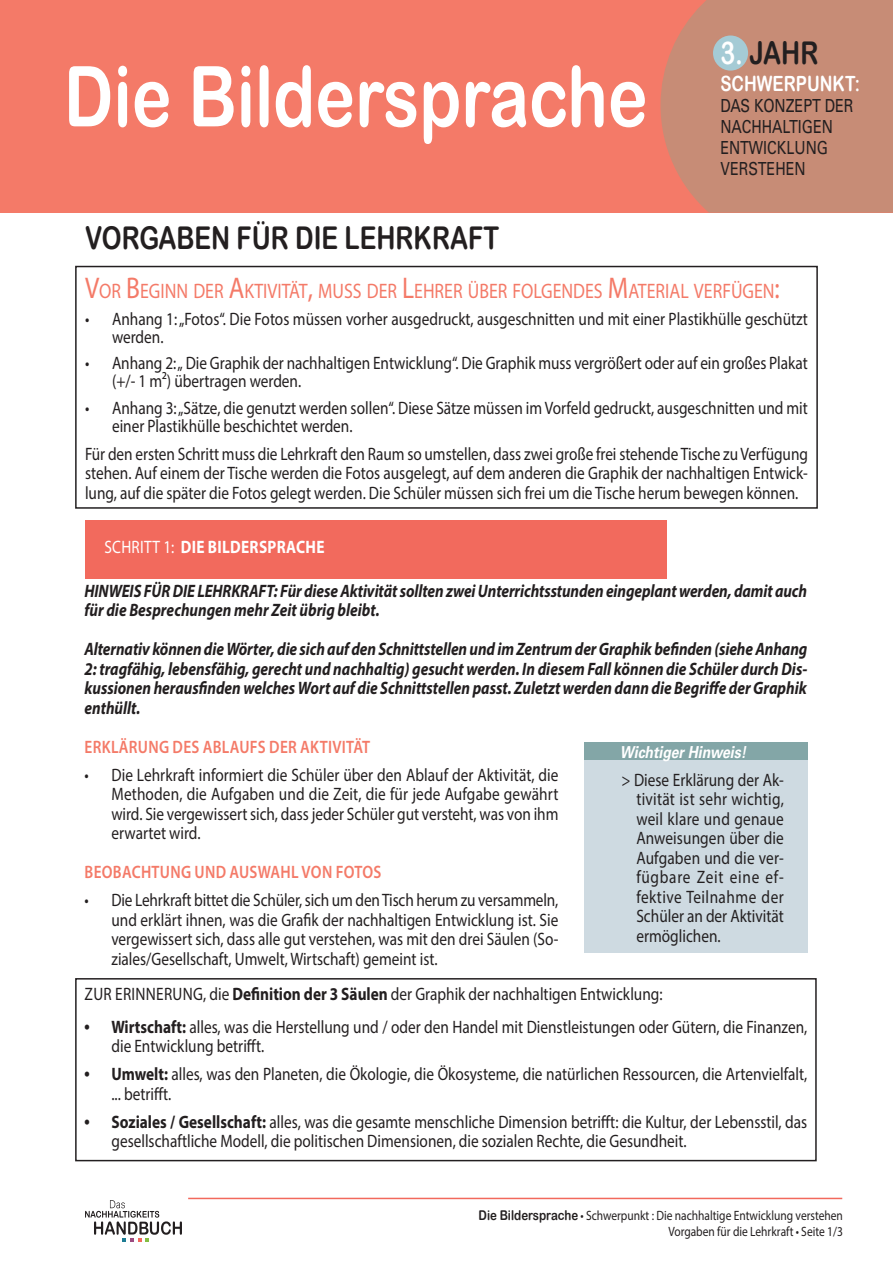
<style>
.page{position:relative;width:893px;height:1263px;background:#fff}
.page>*{position:absolute;margin:0;border:0;box-sizing:border-box;transform-origin:0 0}
.t1{font:84px "Arial Rounded MT Bold";color:#fff;scale:.8 1}
.t2{font:31.35px "Arial Rounded MT Bold";color:#231f20;scale:.8 1}
.t3{font:21px "Myriad Pro";color:#f47a68;scale:.85 1}
.t4{font:21px "Arial Rounded MT Bold";color:#fff;scale:.8 1}
.t5{font:18px/19.5px "Myriad Pro";color:#231f20;scale:.85 1}
.t6{font:italic 700 18px/19.5px "Myriad Pro";letter-spacing:-.005em;color:#231f20;scale:.85 1}
.t7{font:600 18px "Myriad Pro";letter-spacing:.02em;color:#f47a68;scale:.85 1}
.t8{font:18px/21px "Univers LT Std";color:#231f20;scale:.8 1}
.t9{font:700 18px "Myriad Pro";letter-spacing:.02em;color:#fff;scale:.85 1}
.t10{font:18px "Myriad Pro";color:#fff;scale:.85 1}
.t11{font:italic 700 16.5px "Univers LT Std";color:#fff;scale:.85 1}
.t12{font:13.5px/16px "Myriad Pro";color:#231f20;text-align:right;scale:.85 1}
.s1{color:#fff}
.s2{font-size:30px}
.s3{font-weight:400}
.s4{font-weight:700}
.s5{font-family:"Times"}
.s6{font-family:"Arial Rounded MT Bold"}
</style>
<div class="page">
<hr style="left:188px;top:1198px;width:654px;height:1px;background:#f2695d">
<svg style="left:85px;top:1200px;width:97px;height:41px"></svg>
<div style="left:0;top:0;width:893px;height:213px;background:#f47a68"></div>
<div style="left:75px;top:266px;width:743px;height:243px;border:2px solid #231f20"></div>
<div style="left:85px;top:520px;width:581px;height:59px;background:#f26a5d"></div>
<div style="left:584px;top:742px;width:224px;height:211px;background:#cedae1"></div>
<div style="left:584px;top:742px;width:224px;height:18px;background:#83a6a7"></div>
<div style="left:75px;top:978px;width:742px;height:183px;border:2px solid #231f20"></div>
<svg style="left:660px;top:0;width:233px;height:213px;background:#cc8974"></svg>
<div style="left:710px;top:28px;width:143px;height:141px;background:#c78c76"></div>
<div style="left:713px;top:36px;width:35px;height:35px;background:#a5cbd5;border-radius:50%"></div>
<h1 class="t1" style="left:64px;top:47px;width:731px">Die Bildersprache</h1>
<h2 class="t2" style="left:720px;top:35px;width:124px"><span class="s1">3.</span> JAHR</h2>
<p class="t4" style="left:720px;top:71px;width:176px">SchwerpunkT:</p>
<p class="t8" style="left:720px;top:95px;width:168px">DAS KONZEPT DER<br>NACHHALTIGEN<br>ENTWICKLUNG<br>VERSTEHEN</p>
<h2 class="t2" style="left:85px;top:220px;width:519px">VORGABEN FÜR DIE LEHRKRAFT</h2>
<p class="t3" style="left:85px;top:278px;width:819px"><span class="s2">V</span>OR <span class="s2">B</span>EGINN DER <span class="s2">A</span>KTIVITÄT<span class="s2">,</span> MUSS DER <span class="s2">L</span>EHRER ÜBER FOLGENDES <span class="s2">M</span>ATERIAL VERFÜGEN<span class="s2">:</span></p>
<p class="t5" style="left:112px;top:310px;width:820px;line-height:18px;text-indent:-27px">• Anhang 1:„Fotos“. Die Fotos müssen vorher ausgedruckt, ausgeschnitten und mit einer Plastikhülle geschützt werden.</p>
<p class="t5" style="left:112px;top:354px;width:820px;line-height:18px;text-indent:-27px">• Anhang 2:„ Die Graphik der nachhaltigen Entwicklung“. Die Graphik muss vergrößert oder auf ein großes Plakat (+/- 1 m²) übertragen werden.</p>
<p class="t5" style="left:112px;top:399px;width:820px;line-height:18px;text-indent:-27px">• Anhang 3:„Sätze, die genutzt werden sollen“. Diese Sätze müssen im Vorfeld gedruckt, ausgeschnitten und mit einer Plastikhülle beschichtet werden.</p>
<p class="t5" style="left:85px;top:444px;width:852px;text-align:justify">Für den ersten Schritt muss die Lehrkraft den Raum so umstellen, dass zwei große frei stehende Tische zu Verfügung stehen. Auf einem der Tische werden die Fotos ausgelegt, auf dem anderen die Graphik der nachhaltigen Entwick&shy;lung, auf die später die Fotos gelegt werden. Die Schüler müssen sich frei um die Tische herum bewegen können.</p>
<p class="t10" style="left:104px;top:536px;width:29px">Schritt</p>
<p class="t9" style="left:163px;top:536px;width:191px"><span class="s3">1:</span> Die Bildersprache</p>
<p class="t6" style="left:84px;top:580px;width:852px">HINWEIS FÜR DIE LEHRKRAFT: Für diese Aktivität sollten zwei Unterrichtsstunden eingeplant werden, damit auch für die Besprechungen mehr Zeit übrig bleibt.</p>
<p class="t6" style="left:84px;top:639px;width:852px;text-align:justify">Alternativ können die Wörter, die sich auf den Schnittstellen und im Zentrum der Graphik befinden (siehe Anhang 2: tragfähig, lebensfähig, gerecht und nachhaltig) gesucht werden. In diesem Fall können die Schüler durch Dis&shy;kussionen herausfinden welches Wort auf die Schnittstellen passt. Zuletzt werden dann die Begriffe der Graphik enthüllt.</p>
<p class="t7" style="left:85px;top:735px;width:338px">ERKLÄRUNG DES ABLAUFS DER AKTIVITÄT</p>
<p class="t5" style="left:111px;top:765px;width:527px;text-align:justify;text-indent:-27px">• Die Lehrkraft informiert die Schüler über den Ablauf der Aktivität, die Methoden, die Aufgaben und die Zeit, die für jede Aufgabe gewährt wird. Sie vergewissert sich, dass jeder Schüler gut versteht, was von ihm erwartet wird.</p>
<p class="t7" style="left:85px;top:861px;width:351px">BEOBACHTUNG UND AUSWAHL VON FOTOS</p>
<p class="t5" style="left:111px;top:890px;width:527px;text-align:justify;text-indent:-27px">• Die Lehrkraft bittet die Schüler, sich um denTisch herum zu versammeln, und erklärt ihnen, was die Grafik der nachhaltigen Entwicklung ist. Sie vergewissert sich, dass alle gut verstehen, was mit den drei Säulen (So&shy;ziales/Gesellschaft, Umwelt, Wirtschaft) gemeint ist.</p>
<p class="t5" style="left:85px;top:984px;width:681px">ZUR ERINNERUNG, die <span class="s4">Definition der 3 Säulen</span> der Graphik der nachhaltigen Entwicklung:</p>
<p class="t5" style="left:111px;top:1016px;width:820px;text-indent:-27px"><span class="s5">•</span> <span class="s4">Wirtschaft:</span> alles, was die Herstellung und / oder den Handel mit Dienstleistungen oder Gütern, die Finanzen, die Entwicklung betrifft.</p>
<p class="t5" style="left:111px;top:1064px;width:820px;text-indent:-27px"><span class="s5">•</span> <span class="s4">Umwelt:</span> alles, was den Planeten, die Ökologie, die Ökosysteme, die natürlichen Ressourcen, die Artenvielfalt, ... betrifft.</p>
<p class="t5" style="left:111px;top:1111px;width:820px;text-indent:-27px"><span class="s5">•</span> <span class="s4">Soziales / Gesellschaft:</span> alles, was die gesamte menschliche Dimension betrifft: die Kultur, der Lebensstil, das gesellschaftliche Modell, die politischen Dimensionen, die sozialen Rechte, die Gesundheit.</p>
<p class="t11" style="left:620px;top:742px;width:150px">Wichtiger Hinweis!</p>
<p class="t5" style="left:636px;top:770px;width:175px;text-align:justify;text-indent:-15px">&gt; Diese Erklärung der Ak&shy;tivität ist sehr wichtig, weil klare und genaue Anweisungen über die Aufgaben und die ver&shy;fügbare Zeit eine ef&shy;fektive Teilnahme der Schüler an der Aktivität ermöglichen.</p>
<p class="t12" style="left:479px;top:1207px;width:430px"><span class="s6">Die Bildersprache</span> • Schwerpunkt : Die nachhaltige Entwicklung verstehen<br>Vorgaben für die Lehrkraft • Seite 1/3</p>
</div>
